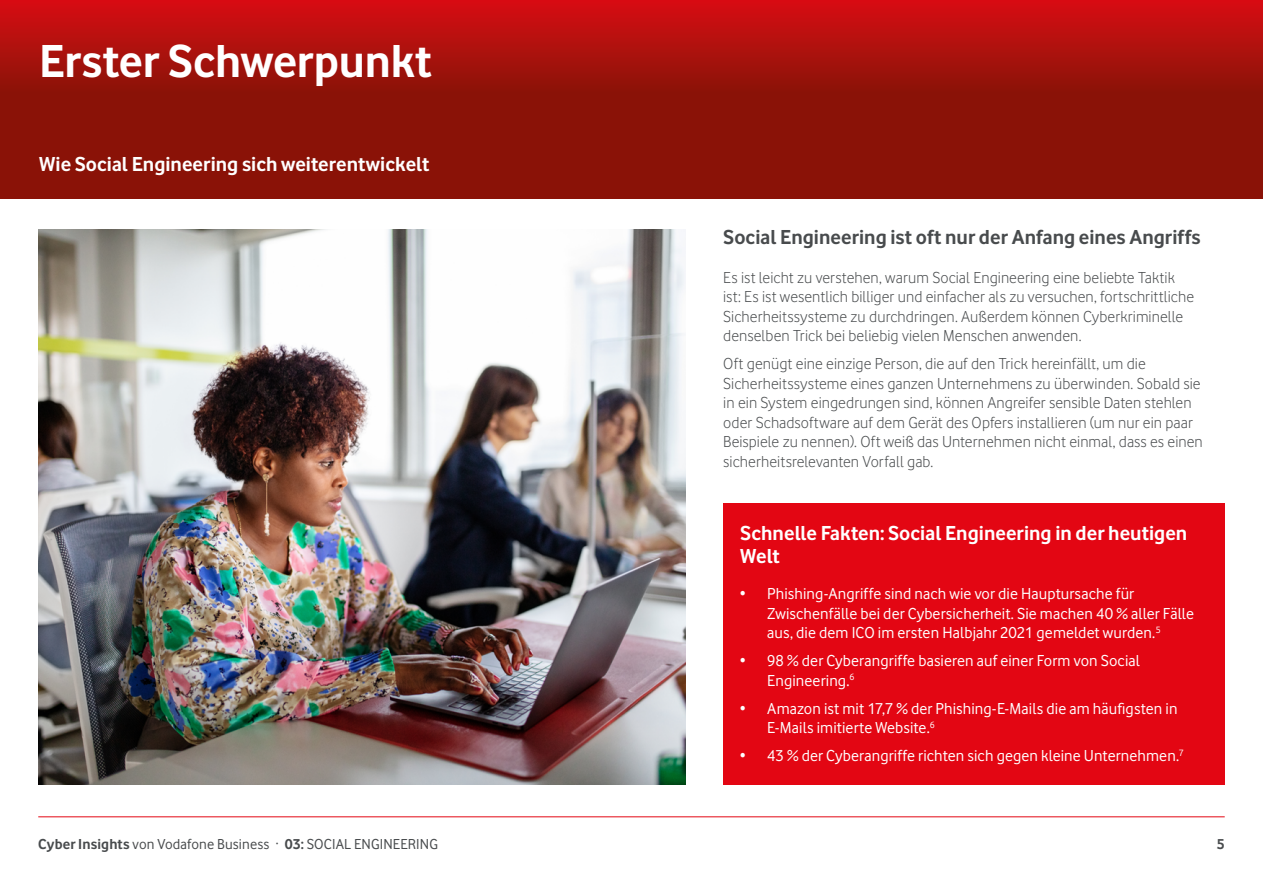
<style>
.page{position:relative;width:1263px;height:893px;background:#fff}
.page>*{position:absolute;margin:0;border:0;box-sizing:border-box;transform-origin:0 0}
.t1{font:700 48px "Vodafone";letter-spacing:-.005em;color:#fff}
.t2{font:700 21px/22.5px "Vodafone";color:#fff}
.t3{font:700 21px "Vodafone";color:#484b4d}
.t4{font:300 16.5px/19.5px "Vodafone";letter-spacing:.005em;color:#484b4d}
.t5{font:16.5px/19.5px "Vodafone";letter-spacing:.005em;color:#fff}
.t6{font:15px "Vodafone";letter-spacing:.01em;color:#484b4d}
.t7{font:700 15px "Vodafone";color:#484b4d}
.s1{font-weight:700}
</style>
<div class="page">
<svg style="left:0;top:0;width:1263px;height:199px;background:#9c110a"></svg>
<img style="left:38px;top:230px;width:647px;height:554px">
<div style="left:723px;top:503px;width:502px;height:281px;background:#e30613"></div>
<hr style="left:38px;top:816px;width:1187px;height:1px;background:#e30613">
<h1 class="t1" style="left:39px;top:32px;width:394px">Erster Schwerpunkt</h1>
<p class="t2" style="left:39px;top:153px;width:392px">Wie Social Engineering sich weiterentwickelt</p>
<p class="t3" style="left:723px;top:224px;width:479px">Social Engineering ist oft nur der Anfang eines Angriffs</p>
<p class="t4" style="left:723px;top:267px;width:472px">Es ist leicht zu verstehen, warum Social Engineering eine beliebte Taktik ist: Es ist wesentlich billiger und einfacher als zu versuchen, fortschrittliche Sicherheitssysteme zu durchdringen. Außerdem können Cyberkriminelle denselben Trick bei beliebig vielen Menschen anwenden.</p>
<p class="t4" style="left:723px;top:354px;width:481px">Oft genügt eine einzige Person, die auf den Trick hereinfällt, um die Sicherheitssysteme eines ganzen Unternehmens zu überwinden. Sobald sie in ein System eingedrungen sind, können Angreifer sensible Daten stehlen oder Schadsoftware auf dem Gerät des Opfers installieren (um nur ein paar Beispiele zu nennen). Oft weiß das Unternehmen nicht einmal, dass es einen sicherheitsrelevanten Vorfall gab.</p>
<p class="t2" style="left:740px;top:522px;width:449px">Schnelle Fakten: Social Engineering in der heutigen<br>Welt</p>
<p class="t5" style="left:767px;top:584px;width:428px;text-indent:-27px">• Phishing-Angriffe sind nach wie vor die Hauptursache für<br>Zwischenfälle bei der Cybersicherheit. Sie machen 40 % aller Fälle aus, die dem ICO im ersten Halbjahr 2021 gemeldet wurden.<sup>5</sup></p>
<p class="t5" style="left:767px;top:651px;width:374px;text-indent:-27px">• 98 % der Cyberangriffe basieren auf einer Form von Social<br>Engineering.<sup>6</sup></p>
<p class="t5" style="left:767px;top:698px;width:412px;text-indent:-27px">• Amazon ist mit 17,7 % der Phishing-E-Mails die am häufigsten in<br>E-Mails imitierte Website.<sup>6</sup></p>
<p class="t5" style="left:740px;top:746px;width:445px">• 43 % der Cyberangriffe richten sich gegen kleine Unternehmen.<sup>7</sup></p>
<p class="t6" style="left:38px;top:835px;width:401px"><span class="s1">Cyber Insights</span> von Vodafone Business · <span class="s1">03:</span> SOCIAL ENGINEERING</p>
<p class="t7" style="left:1217px;top:835px;width:9px">5</p>
</div>
